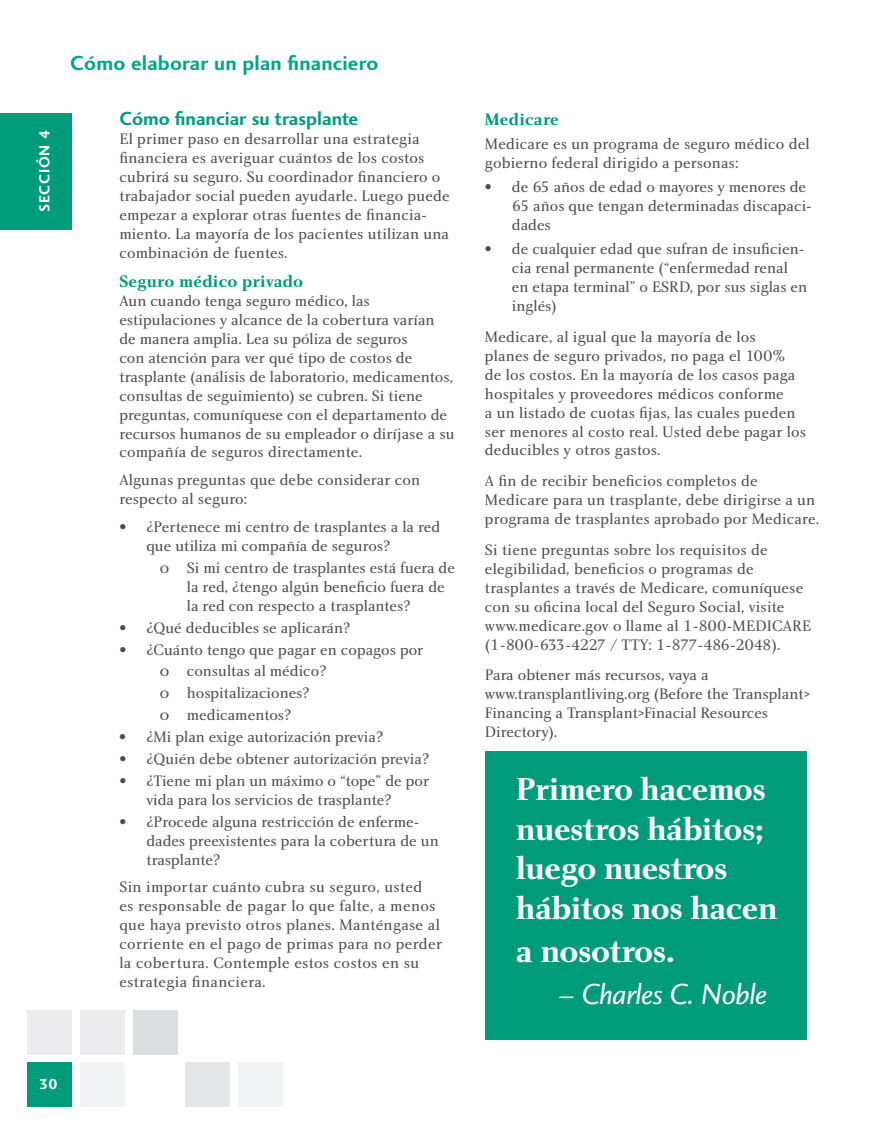
<style>
.page{position:relative;width:891px;height:1134px;background:#fff}
.page>*{position:absolute;margin:0;border:0;box-sizing:border-box;transform-origin:0 0}
.t1{font:33px/39.6px "Charlotte Bold Plain";letter-spacing:-.02em;color:#fff}
.t2{font:30px "Charlotte Sans Book Italic Plain";letter-spacing:-.02em;color:#fff}
.t3{font:21px "Charlotte Sans Bold Plain";letter-spacing:.01em;color:#00a58a}
.Subhead{font:19.5px "Charlotte Sans Bold Plain";color:#009b7a}
.Sub_-_subhead{font:17.25px "Charlotte Bold Plain";letter-spacing:.01em;color:#009b7a}
.t4{font:15.75px/18.9px "Charlotte Book Plain";color:#4b4c4d}
.t5{font:15.75px/18.9px "Charlotte Book Plain";letter-spacing:.02em;color:#4b4c4d}
.t6{font:15px "Charlotte Sans Bold Plain";letter-spacing:.05em;color:#fff}
.s1{font-family:"Charlotte Book Italic Plain"}
</style>
<div class="page">
<div style="left:27px;top:1062px;width:44px;height:45px;background:#009b7a"></div>
<div style="left:0;top:114px;width:72px;height:116px;background:#009b7a"></div>
<div style="left:80px;top:1010px;width:44px;height:44px;background:#ececee"></div>
<div style="left:133px;top:1010px;width:44px;height:44px;background:#dcdddf"></div>
<div style="left:27px;top:1010px;width:44px;height:44px;background:#ececee"></div>
<div style="left:186px;top:1063px;width:44px;height:44px;background:#e6e7e9"></div>
<div style="left:239px;top:1063px;width:44px;height:44px;background:#f2f3f4"></div>
<div style="left:80px;top:1063px;width:44px;height:44px;background:#f2f3f4"></div>
<div style="left:485px;top:751px;width:321px;height:289px;background:#009b7a"></div>
<p class="t6" style="left:36px;top:212px;width:83px;rotate:-90deg">SECCIÓN 4</p>
<p class="t3" style="left:70px;top:50px;width:310px">Cómo elaborar un plan financiero</p>
<p class="Subhead" style="left:119px;top:107px;width:241px">Cómo financiar su trasplante</p>
<p class="t4" style="left:119px;top:129px;width:332px">El primer paso en desarrollar una estrategia financiera es averiguar cuántos de los costos cubrirá su seguro. Su coordinador financiero o trabajador social pueden ayudarle. Luego puede empezar a explorar otras fuentes de financia&shy;miento. La mayoría de los pacientes utilizan una combinación de fuentes.</p>
<p class="Sub_-_subhead" style="left:119px;top:271px;width:185px">Seguro médico privado</p>
<p class="t4" style="left:119px;top:291px;width:337px">Aun cuando tenga seguro médico, las estipulaciones y alcance de la cobertura varían de manera amplia. Lea su póliza de seguros<br>con atención para ver qué tipo de costos de trasplante (análisis de laboratorio, medicamentos, consultas de seguimiento) se cubren. Si tiene preguntas, comuníquese con el departamento de recursos humanos de su empleador o diríjase a su compañía de seguros directamente.</p>
<p class="t4" style="left:119px;top:470px;width:302px">Algunas preguntas que debe considerar con respecto al seguro:</p>
<p class="t4" style="left:146px;top:517px;width:296px;text-indent:-27px">• ¿Pertenece mi centro de trasplantes a la red que utiliza mi compañía de seguros?</p>
<p class="t4" style="left:187px;top:558px;width:270px;text-indent:-27px">∞ Si mi centro de trasplantes está fuera de la red, ¿tengo algún beneficio fuera de la red con respecto a trasplantes?</p>
<p class="t4" style="left:119px;top:618px;width:233px">• ¿Qué deducibles se aplicarán?</p>
<p class="t4" style="left:119px;top:640px;width:306px">• ¿Cuánto tengo que pagar en copagos por</p>
<p class="t4" style="left:160px;top:662px;width:168px">∞ consultas al médico?</p>
<p class="t4" style="left:160px;top:683px;width:151px">∞ hospitalizaciones?</p>
<p class="t4" style="left:160px;top:705px;width:133px">∞ medicamentos?</p>
<p class="t4" style="left:119px;top:727px;width:266px">• ¿Mi plan exige autorización previa?</p>
<p class="t4" style="left:119px;top:749px;width:312px">• ¿Quién debe obtener autorización previa?</p>
<p class="t4" style="left:146px;top:771px;width:284px;text-indent:-27px">• ¿Tiene mi plan un máximo o “tope” de por vida para los servicios de trasplante?</p>
<p class="t4" style="left:146px;top:812px;width:294px;text-indent:-27px">• ¿Procede alguna restricción de enferme&shy;dades preexistentes para la cobertura de un trasplante?</p>
<p class="t5" style="left:119px;top:878px;width:324px">Sin importar cuánto cubra su seguro, usted<br>es responsable de pagar lo que falte, a menos que haya previsto otros planes. Manténgase al corriente en el pago de primas para no perder la cobertura. Contemple estos costos en su estrategia financiera.</p>
<p class="t6" style="left:39px;top:1075px;width:20px">30</p>
<p class="Sub_-_subhead" style="left:485px;top:109px;width:76px">Medicare</p>
<p class="t4" style="left:485px;top:134px;width:326px">Medicare es un programa de seguro médico del gobierno federal dirigido a personas:</p>
<p class="t4" style="left:512px;top:177px;width:301px;text-indent:-27px">• de 65 años de edad o mayores y menores de<br>65 años que tengan determinadas discapaci&shy;dades</p>
<p class="t4" style="left:512px;top:240px;width:297px;text-indent:-27px">• de cualquier edad que sufran de insuficien&shy;cia renal permanente (“enfermedad renal en etapa terminal” o ESRD, por sus siglas en inglés)</p>
<p class="t4" style="left:485px;top:327px;width:323px">Medicare, al igual que la mayoría de los<br>planes de seguro privados, no paga el 100%<br>de los costos. En la mayoría de los casos paga hospitales y proveedores médicos conforme<br>a un listado de cuotas fijas, las cuales pueden ser menores al costo real. Usted debe pagar los deducibles y otros gastos.</p>
<p class="t4" style="left:485px;top:471px;width:336px">A fin de recibir beneficios completos de<br>Medicare para un trasplante, debe dirigirse a un programa de trasplantes aprobado por Medicare.</p>
<p class="t4" style="left:485px;top:540px;width:328px">Si tiene preguntas sobre los requisitos de elegibilidad, beneficios o programas de trasplantes a través de Medicare, comuníquese con su oficina local del Seguro Social, visite www.medicare.gov o llame al 1-800-MEDICARE (1-800-633-4227 / TTY: 1-877-486-2048).</p>
<p class="t4" style="left:485px;top:666px;width:326px">Para obtener más recursos, vaya a www.transplantliving.org (Before the Transplant&gt; Financing a Transplant&gt;Finacial Resources Directory).</p>
<p class="t1" style="left:516px;top:769px;width:263px">Primero hacemos nuestros hábitos; luego nuestros hábitos nos hacen</p>
<p class="t1" style="left:516px;top:931px;width:161px">a nosotros.</p>
<p class="t2" style="left:558px;top:976px;width:211px"><span class="s1">–</span> Charles C. Noble</p>
</div>
